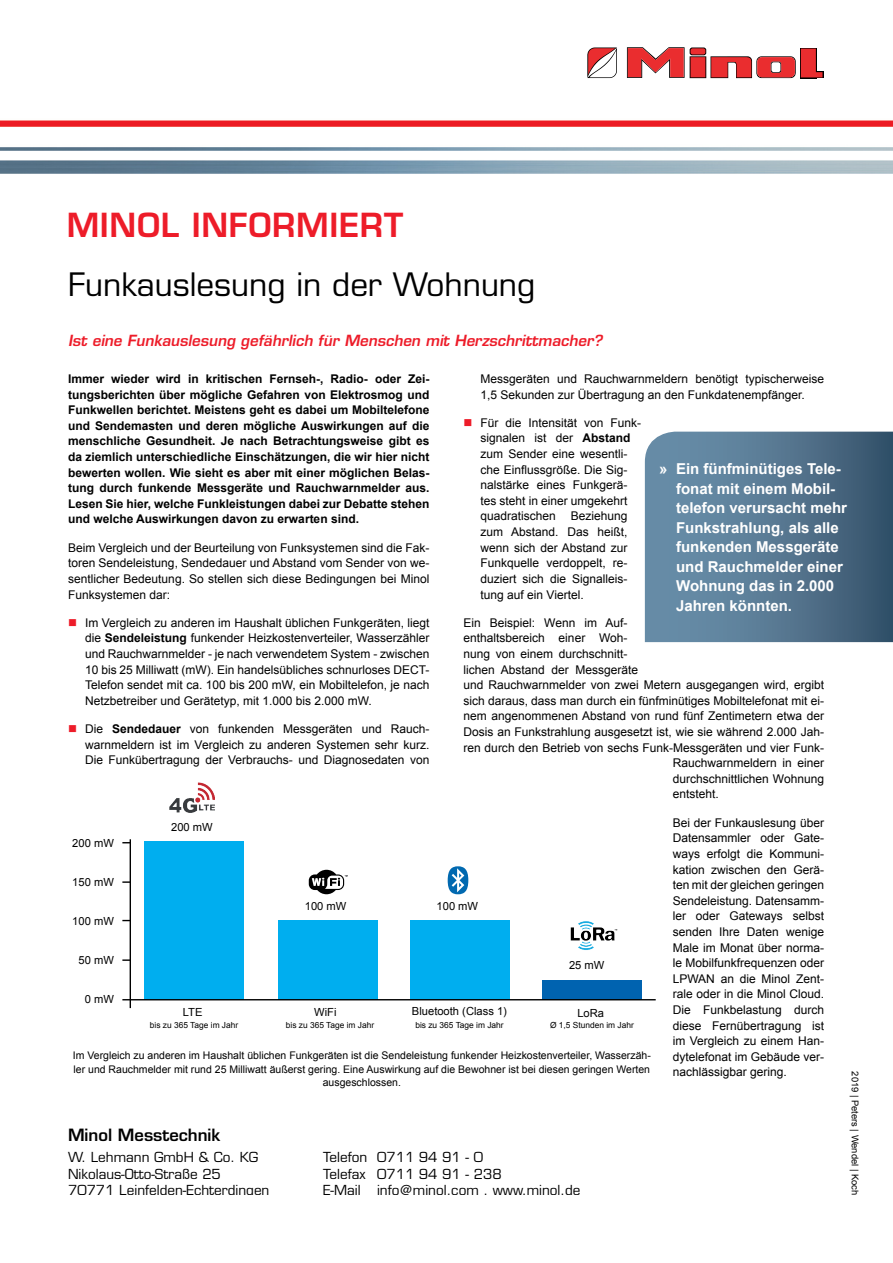
<style>
.page{position:relative;width:893px;height:1263px;background:#fff}
.page>*{position:absolute;margin:0;border:0;box-sizing:border-box;transform-origin:0 0}
.t1{font:600 32.4px "Eurostile LT Std";letter-spacing:.02em;color:#ed1c29}
.t2{font:31.5px "Eurostile LT Std";color:#000}
.t3{font:600 16.5px "Eurostile LT Std";color:#000}
.t4{font:700 15px/19.5px "Arial";color:#fff}
.t5{font:italic 600 15px "Eurostile LT Std";color:#ed1c29}
.t6{font:13.5px "Eurostile LT Std";color:#000}
.t7{font:12px/15.6px "Arial";color:#000;text-align:justify}
.t8{font:700 12px/15.6px "Arial";color:#000;text-align:justify}
.t9{font:11.25px "Arial";color:#000}
.t10{font:10.5px/13.5px "Arial";color:#000;text-align:center}
.t11{font:9.3px "Arial";color:#000}
.t12{font:8.4px "Arial";color:#000}
.s1{font-weight:700}
</style>
<div class="page">
<img style="left:0;top:120px;width:893px;height:54px">
<svg style="left:587px;top:47px;width:30px;height:31px"></svg>
<svg style="left:627px;top:47px;width:195px;height:31px"></svg>
<svg style="left:644px;top:431px;width:249px;height:212px;background:#567791"></svg>
<div style="left:145px;top:841px;width:99px;height:159px;background:#00aeef"></div>
<div style="left:278px;top:920px;width:99px;height:80px;background:#00aeef"></div>
<div style="left:410px;top:920px;width:99px;height:80px;background:#00aeef"></div>
<div style="left:542px;top:980px;width:99px;height:20px;background:#0063b0"></div>
<hr style="left:130px;top:839px;width:1px;height:169px;background:#000">
<hr style="left:122px;top:999px;width:534px;height:1px;background:#000">
<svg style="left:309px;top:870px;width:39px;height:24px"></svg>
<svg style="left:448px;top:866px;width:20px;height:28px"></svg>
<img style="left:570px;top:921px;width:48px;height:29px">
<img style="left:170px;top:783px;width:44px;height:29px">
<svg style="left:122px;top:881px;width:8px;height:2px"></svg>
<svg style="left:122px;top:959px;width:8px;height:2px"></svg>
<h1 class="t1" style="left:67px;top:205px;width:338px">MINOL INFORMIERT</h1>
<h2 class="t2" style="left:68px;top:265px;width:469px">Funkauslesung in der Wohnung</h2>
<p class="t5" style="left:68px;top:331px;width:539px">Ist eine Funkauslesung gefährlich für Menschen mit Herzschrittmacher?</p>
<p class="t8" style="left:68px;top:371px;width:363px">Immer wieder wird in kritischen Fernseh-, Radio- oder Zei&shy;tungsberichten über mögliche Gefahren von Elektrosmog und Funkwellen berichtet. Meistens geht es dabei um Mobiltelefone und Sendemasten und deren mögliche Auswirkungen auf die menschliche Gesundheit. Je nach Betrachtungsweise gibt es da ziemlich unterschiedliche Einschätzungen, die wir hier nicht bewerten wollen. Wie sieht es aber mit einer möglichen Belas&shy;tung durch funkende Messgeräte und Rauchwarnmelder aus.<br>Lesen Sie hier, welche Funkleistungen dabei zur Debatte stehen und welche Auswirkungen davon zu erwarten sind.</p>
<p class="t7" style="left:68px;top:540px;width:363px">Beim Vergleich und der Beurteilung von Funksystemen sind die Fak&shy;toren Sendeleistung, Sendedauer und Abstand vom Sender von we&shy;sentlicher Bedeutung. So stellen sich diese Bedingungen bei Minol Funksystemen dar:</p>
<p class="t7" style="left:85px;top:615px;width:346px">Im Vergleich zu anderen im Haushalt üblichen Funkgeräten, liegt die <span class="s1">Sendeleistung</span> funkender Heizkostenverteiler, Wasserzähler und Rauchwarnmelder - je nach verwendetem System - zwischen 10 bis 25 Milliwatt (mW). Ein handelsübliches schnurloses DECT-Telefon sendet mit ca. 100 bis 200 mW, ein Mobiltelefon, je nach Netzbetreiber und Gerätetyp, mit 1.000 bis 2.000 mW.</p>
<p class="t7" style="left:85px;top:721px;width:346px">Die <span class="s1">Sendedauer</span> von funkenden Messgeräten und Rauch&shy;warnmeldern ist im Vergleich zu anderen Systemen sehr kurz.<br>Die Funkübertragung der Verbrauchs- und Diagnosedaten von</p>
<p class="t7" style="left:480px;top:371px;width:345px">Messgeräten und Rauchwarnmeldern benötigt typischerweise<br>1,5 Sekunden zur Übertragung an den Funkdatenempfänger.</p>
<p class="t7" style="left:480px;top:415px;width:162px;text-align:left">Für die Intensität von Funk&shy;signalen ist der <span class="s1">Abstand </span>zum Sender eine wesentli&shy;che Einflussgröße. Die Sig&shy;nalstärke eines Funkgerä&shy;tes steht in einer umgekehrt quadratischen Beziehung zum Abstand. Das heißt, wenn sich der Abstand zur<br>Funkquelle verdoppelt, re&shy;duziert sich die Signalleis&shy;tung auf ein Viertel.</p>
<p class="t7" style="left:463px;top:615px;width:166px">Ein Beispiel: Wenn im Auf-</p>
<p class="t7" style="left:463px;top:630px;width:166px">enthaltsbereich einer Woh-</p>
<p class="t7" style="left:463px;top:646px;width:166px">nung von einem durchschnitt-</p>
<p class="t7" style="left:463px;top:662px;width:176px">lichen Abstand der Messgeräte</p>
<p class="t7" style="left:463px;top:677px;width:362px">und Rauchwarnmelder von zwei Metern ausgegangen wird, ergibt</p>
<p class="t7" style="left:463px;top:693px;width:362px">sich daraus, dass man durch ein fünfminütiges Mobiltelefonat mit ei-</p>
<p class="t7" style="left:463px;top:708px;width:362px">nem angenommenen Abstand von rund fünf Zentimetern etwa der</p>
<p class="t7" style="left:463px;top:724px;width:362px">Dosis an Funkstrahlung ausgesetzt ist, wie sie während 2.000 Jah-</p>
<p class="t7" style="left:463px;top:740px;width:362px">ren durch den Betrieb von sechs Funk-Messgeräten und vier Funk-</p>
<p class="t7" style="left:673px;top:755px;width:153px">Rauchwarnmeldern in einer</p>
<p class="t7" style="left:673px;top:771px;width:153px">durchschnittlichen Wohnung</p>
<p class="t7" style="left:673px;top:786px;width:48px">entsteht.</p>
<p class="t7" style="left:673px;top:815px;width:153px">Bei der Funkauslesung über Datensammler oder Gate&shy;ways erfolgt die Kommuni&shy;kation zwischen den Gerä&shy;ten mit der gleichen geringen Sendeleistung. Datensamm&shy;ler oder Gateways selbst senden Ihre Daten wenige Male im Monat über norma&shy;le Mobilfunkfrequenzen oder LPWAN an die Minol Zent&shy;rale oder in die Minol Cloud.<br>Die Funkbelastung durch diese Fernübertragung ist im Vergleich zu einem Han&shy;dytelefonat im Gebäude ver&shy;nachlässigbar gering.</p>
<p class="t4" style="left:676px;top:459px;width:172px;text-indent:-17px">» Ein fünfminütiges Tele&shy;fonat mit einem Mobil&shy;telefon verursacht mehr<br>Funkstrahlung, als alle funkenden Messgeräte und Rauchmelder einer<br>Wohnung das in 2.000<br>Jahren könnten.</p>
<p class="t9" style="left:171px;top:820px;width:43px">200 mW</p>
<p class="t9" style="left:72px;top:836px;width:43px">200 mW</p>
<p class="t9" style="left:72px;top:875px;width:43px">150 mW</p>
<p class="t9" style="left:305px;top:898px;width:43px">100 mW</p>
<p class="t9" style="left:437px;top:898px;width:43px">100 mW</p>
<p class="t9" style="left:72px;top:914px;width:43px">100 mW</p>
<p class="t9" style="left:79px;top:952px;width:37px">50 mW</p>
<p class="t9" style="left:569px;top:958px;width:37px">25 mW</p>
<p class="t9" style="left:85px;top:991px;width:31px">0 mW</p>
<p class="t9" style="left:183px;top:1005px;width:21px">LTE</p>
<p class="t9" style="left:314px;top:1005px;width:24px">WiFi</p>
<p class="t9" style="left:412px;top:1004px;width:97px">Bluetooth (Class 1)</p>
<p class="t9" style="left:577px;top:1006px;width:28px">LoRa</p>
<p class="t12" style="left:150px;top:1019px;width:90px">bis zu 365 Tage im Jahr</p>
<p class="t12" style="left:286px;top:1019px;width:90px">bis zu 365 Tage im Jahr</p>
<p class="t12" style="left:415px;top:1019px;width:90px">bis zu 365 Tage im Jahr</p>
<p class="t12" style="left:550px;top:1019px;width:85px">Ø 1,5 Stunden im Jahr</p>
<p class="t10" style="left:73px;top:1049px;width:580px">Im Vergleich zu anderen im Haushalt üblichen Funkgeräten ist die Sendeleistung funkender Heizkostenverteiler, Wasserzäh&shy;ler und Rauchmelder mit rund 25 Milliwatt äußerst gering. Eine Auswirkung auf die Bewohner ist bei diesen geringen Werten ausgeschlossen.</p>
<p class="t11" style="left:861px;top:1071px;width:125px;rotate:90deg">2019 | Peters | Wendel | Koch</p>
<p class="t11" style="left:861px;top:1112px;width:84px;rotate:90deg">2019 - Frank Peters</p>
<h3 class="t3" style="left:68px;top:1125px;width:154px">Minol Messtechnik</h3>
<p class="t6" style="left:68px;top:1149px;width:192px">W. Lehmann GmbH &amp; Co. KG</p>
<p class="t6" style="left:323px;top:1149px;width:161px">Telefon 0711 94 91 - 0</p>
<p class="t6" style="left:68px;top:1165px;width:154px">Nikolaus-Otto-Straße 25</p>
<p class="t6" style="left:323px;top:1165px;width:180px">Telefax 0711 94 91 - 238</p>
<p class="t6" style="left:68px;top:1182px;width:203px">70771 Leinfelden-Echterdingen</p>
<p class="t6" style="left:323px;top:1182px;width:259px">E-Mail info@minol.com , www.minol.de</p>
</div>
